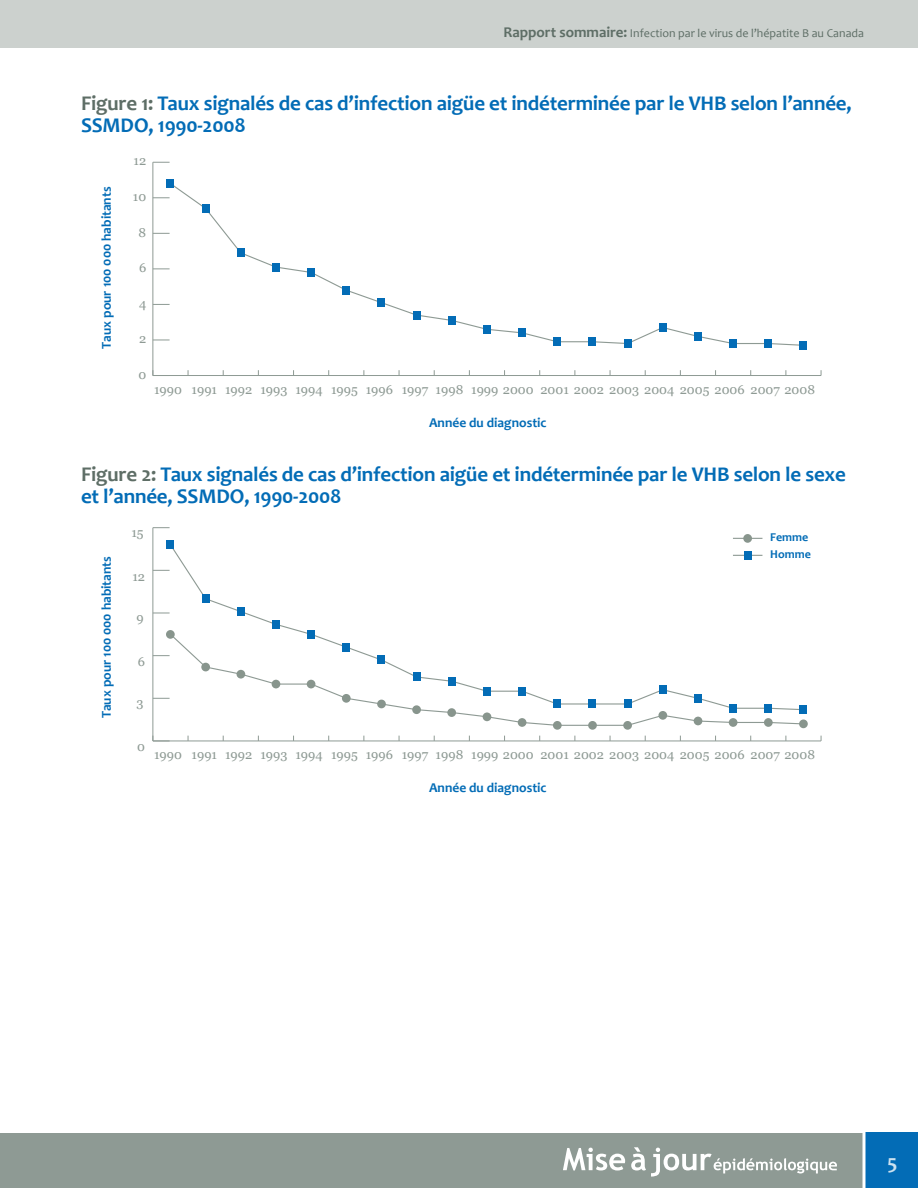
<style>
.page{position:relative;width:918px;height:1188px;background:#fff}
.page>*{position:absolute;margin:0;border:0;box-sizing:border-box;transform-origin:0 0}
.t1{font:700 21px/22.5px "Candara";letter-spacing:-.01em;color:#036cb6}
.t2{font:700 21px "Candara";color:#cde2f0}
.t3{font:700 13.5px "Candara";color:#036cb6}
.t4{font:12.9px "Georgia";color:#8e9a94}
.t5{font:12px "Candara";color:#5e6e66}
.t6{font:700 12px/17px "Candara";color:#036cb6}
.s1{font-weight:700;font-size:15px}
.s2{color:#5e6e66}
</style>
<div class="page">
<div style="left:0;top:1133px;width:864px;height:55px;background:#8e9a94"></div>
<div style="left:0;top:0;width:918px;height:47px;background:#ccd1ce"></div>
<div style="left:864px;top:1133px;width:54px;height:55px;background:#036cb6"></div>
<svg style="left:862px;top:1132px;width:4px;height:56px"></svg>
<svg style="left:563px;top:1147px;width:274px;height:30px"></svg>
<hr style="left:153px;top:375px;width:668px;height:1px;background:#8e9a94">
<hr style="left:153px;top:162px;width:1px;height:214px;background:#8e9a94">
<svg style="left:153px;top:162px;width:17px;height:1px"></svg>
<svg style="left:153px;top:182px;width:400px;height:161px"></svg>
<hr style="left:557px;top:341px;width:35px;height:1px;background:#8e9a94">
<svg style="left:596px;top:328px;width:133px;height:17px"></svg>
<hr style="left:733px;top:343px;width:35px;height:1px;background:#8e9a94">
<svg style="left:772px;top:342px;width:28px;height:4px"></svg>
<div style="left:167px;top:179px;width:7px;height:9px;background:#036cb6"></div>
<div style="left:202px;top:204px;width:7px;height:9px;background:#036cb6"></div>
<div style="left:237px;top:249px;width:8px;height:8px;background:#036cb6"></div>
<div style="left:272px;top:263px;width:8px;height:8px;background:#036cb6"></div>
<div style="left:307px;top:268px;width:8px;height:9px;background:#036cb6"></div>
<div style="left:342px;top:286px;width:8px;height:8px;background:#036cb6"></div>
<div style="left:378px;top:298px;width:7px;height:9px;background:#036cb6"></div>
<div style="left:413px;top:311px;width:7px;height:8px;background:#036cb6"></div>
<div style="left:448px;top:316px;width:8px;height:9px;background:#036cb6"></div>
<div style="left:483px;top:325px;width:8px;height:9px;background:#036cb6"></div>
<div style="left:518px;top:329px;width:8px;height:8px;background:#036cb6"></div>
<div style="left:553px;top:337px;width:8px;height:9px;background:#036cb6"></div>
<div style="left:589px;top:337px;width:7px;height:9px;background:#036cb6"></div>
<div style="left:624px;top:339px;width:7px;height:9px;background:#036cb6"></div>
<div style="left:659px;top:323px;width:8px;height:9px;background:#036cb6"></div>
<div style="left:694px;top:332px;width:8px;height:9px;background:#036cb6"></div>
<div style="left:729px;top:339px;width:8px;height:9px;background:#036cb6"></div>
<div style="left:764px;top:339px;width:8px;height:9px;background:#036cb6"></div>
<div style="left:800px;top:341px;width:7px;height:9px;background:#036cb6"></div>
<hr style="left:153px;top:741px;width:668px;height:1px;background:#8e9a94">
<hr style="left:153px;top:528px;width:1px;height:213px;background:#8e9a94">
<svg style="left:153px;top:736px;width:17px;height:6px"></svg>
<svg style="left:153px;top:527px;width:17px;height:1px"></svg>
<svg style="left:733px;top:538px;width:29px;height:1px"></svg>
<hr style="left:557px;top:725px;width:35px;height:1px;background:#8e9a94">
<hr style="left:592px;top:725px;width:36px;height:1px;background:#8e9a94">
<hr style="left:733px;top:722px;width:35px;height:1px;background:#8e9a94">
<svg style="left:773px;top:722px;width:26px;height:3px"></svg>
<svg style="left:733px;top:555px;width:29px;height:1px"></svg>
<svg style="left:153px;top:543px;width:406px;height:184px"></svg>
<hr style="left:557px;top:703px;width:35px;height:2px;background:#8e9a94">
<hr style="left:592px;top:703px;width:36px;height:2px;background:#8e9a94">
<svg style="left:626px;top:690px;width:105px;height:36px"></svg>
<hr style="left:733px;top:708px;width:35px;height:1px;background:#8e9a94">
<svg style="left:772px;top:707px;width:28px;height:4px"></svg>
<div style="left:744px;top:551px;width:8px;height:9px;background:#036cb6"></div>
<div style="left:167px;top:540px;width:7px;height:9px;background:#036cb6"></div>
<div style="left:202px;top:594px;width:7px;height:9px;background:#036cb6"></div>
<div style="left:237px;top:607px;width:8px;height:9px;background:#036cb6"></div>
<div style="left:272px;top:620px;width:8px;height:9px;background:#036cb6"></div>
<div style="left:307px;top:630px;width:8px;height:9px;background:#036cb6"></div>
<div style="left:342px;top:643px;width:8px;height:8px;background:#036cb6"></div>
<div style="left:378px;top:656px;width:7px;height:8px;background:#036cb6"></div>
<div style="left:413px;top:673px;width:7px;height:8px;background:#036cb6"></div>
<div style="left:448px;top:677px;width:8px;height:9px;background:#036cb6"></div>
<div style="left:483px;top:687px;width:8px;height:8px;background:#036cb6"></div>
<div style="left:518px;top:687px;width:8px;height:8px;background:#036cb6"></div>
<div style="left:553px;top:700px;width:8px;height:8px;background:#036cb6"></div>
<div style="left:589px;top:700px;width:7px;height:8px;background:#036cb6"></div>
<div style="left:624px;top:700px;width:7px;height:8px;background:#036cb6"></div>
<div style="left:659px;top:685px;width:8px;height:9px;background:#036cb6"></div>
<div style="left:694px;top:694px;width:8px;height:9px;background:#036cb6"></div>
<div style="left:729px;top:704px;width:8px;height:9px;background:#036cb6"></div>
<div style="left:764px;top:704px;width:8px;height:9px;background:#036cb6"></div>
<div style="left:800px;top:705px;width:7px;height:9px;background:#036cb6"></div>
<div style="left:743px;top:534px;width:9px;height:9px;background:#88958d;border-radius:50%"></div>
<div style="left:166px;top:630px;width:9px;height:9px;background:#88958d;border-radius:50%"></div>
<div style="left:201px;top:663px;width:9px;height:8px;background:#88958d;border-radius:50%"></div>
<div style="left:237px;top:670px;width:8px;height:9px;background:#88958d;border-radius:50%"></div>
<div style="left:272px;top:680px;width:8px;height:8px;background:#88958d;border-radius:50%"></div>
<div style="left:307px;top:680px;width:8px;height:8px;background:#88958d;border-radius:50%"></div>
<div style="left:342px;top:694px;width:9px;height:9px;background:#88958d;border-radius:50%"></div>
<div style="left:377px;top:700px;width:9px;height:8px;background:#88958d;border-radius:50%"></div>
<div style="left:412px;top:705px;width:9px;height:9px;background:#88958d;border-radius:50%"></div>
<div style="left:447px;top:708px;width:9px;height:9px;background:#88958d;border-radius:50%"></div>
<div style="left:483px;top:712px;width:8px;height:9px;background:#88958d;border-radius:50%"></div>
<div style="left:518px;top:718px;width:8px;height:9px;background:#88958d;border-radius:50%"></div>
<div style="left:553px;top:721px;width:9px;height:9px;background:#88958d;border-radius:50%"></div>
<div style="left:588px;top:721px;width:9px;height:9px;background:#88958d;border-radius:50%"></div>
<div style="left:623px;top:721px;width:9px;height:9px;background:#88958d;border-radius:50%"></div>
<div style="left:658px;top:711px;width:9px;height:9px;background:#88958d;border-radius:50%"></div>
<div style="left:694px;top:717px;width:8px;height:8px;background:#88958d;border-radius:50%"></div>
<div style="left:729px;top:718px;width:8px;height:9px;background:#88958d;border-radius:50%"></div>
<div style="left:764px;top:718px;width:9px;height:9px;background:#88958d;border-radius:50%"></div>
<div style="left:799px;top:719px;width:9px;height:9px;background:#88958d;border-radius:50%"></div>
<p class="t5" style="left:503px;top:26px;width:362px"><span class="s1">Rapport sommaire:</span> Infection par le virus de l’hépatite B au Canada</p>
<p class="t1" style="left:81px;top:92px;width:772px"><span class="s2">Figure 1:</span> Taux signalés de cas d’infection aigüe et indéterminée par le VHB selon l’année,<br>SSMDO, 1990-2008</p>
<p class="t3" style="left:98px;top:349px;width:164px;rotate:-90deg">Taux pour 100 000 habitants</p>
<p class="t4" style="left:134px;top:154px;width:14px">12</p>
<p class="t4" style="left:133px;top:189px;width:15px">10</p>
<p class="t4" style="left:139px;top:225px;width:9px">8</p>
<p class="t4" style="left:139px;top:260px;width:9px">6</p>
<p class="t4" style="left:139px;top:296px;width:9px">4</p>
<p class="t4" style="left:139px;top:331px;width:9px">2</p>
<p class="t4" style="left:138px;top:367px;width:9px">0</p>
<p class="t4" style="left:154px;top:382px;width:29px">1990</p>
<p class="t4" style="left:540px;top:382px;width:276px">2001 2002 2003 2004 2005 2006 2007 2008</p>
<p class="t4" style="left:436px;top:382px;width:29px">1998</p>
<p class="t4" style="left:366px;top:382px;width:29px">1996</p>
<p class="t4" style="left:192px;top:382px;width:27px">1991</p>
<p class="t4" style="left:225px;top:382px;width:29px">1992</p>
<p class="t4" style="left:260px;top:382px;width:29px">1993</p>
<p class="t4" style="left:295px;top:382px;width:29px">1994</p>
<p class="t4" style="left:331px;top:382px;width:28px">1995</p>
<p class="t4" style="left:402px;top:382px;width:28px">1997</p>
<p class="t4" style="left:471px;top:382px;width:64px">1999 2000</p>
<p class="t3" style="left:429px;top:414px;width:119px">Année du diagnostic</p>
<p class="t1" style="left:81px;top:463px;width:766px"><span class="s2">Figure 2:</span> Taux signalés de cas d’infection aigüe et indéterminée par le VHB selon le sexe et l’année, SSMDO, 1990-2008</p>
<p class="t3" style="left:98px;top:718px;width:164px;rotate:-90deg">Taux pour 100 000 habitants</p>
<p class="t4" style="left:131px;top:525px;width:14px">15</p>
<p class="t6" style="left:770px;top:529px;width:42px">Femme<br>Homme</p>
<p class="t4" style="left:132px;top:569px;width:14px">12</p>
<p class="t4" style="left:136px;top:610px;width:9px">9</p>
<p class="t4" style="left:138px;top:654px;width:9px">6</p>
<p class="t4" style="left:137px;top:695px;width:9px">3</p>
<p class="t4" style="left:137px;top:740px;width:9px">0</p>
<p class="t4" style="left:154px;top:748px;width:29px">1990</p>
<p class="t4" style="left:540px;top:748px;width:276px">2001 2002 2003 2004 2005 2006 2007 2008</p>
<p class="t4" style="left:436px;top:748px;width:29px">1998</p>
<p class="t4" style="left:366px;top:748px;width:29px">1996</p>
<p class="t4" style="left:192px;top:748px;width:27px">1991</p>
<p class="t4" style="left:225px;top:748px;width:29px">1992</p>
<p class="t4" style="left:260px;top:748px;width:29px">1993</p>
<p class="t4" style="left:295px;top:748px;width:29px">1994</p>
<p class="t4" style="left:331px;top:748px;width:28px">1995</p>
<p class="t4" style="left:402px;top:748px;width:28px">1997</p>
<p class="t4" style="left:471px;top:748px;width:64px">1999 2000</p>
<p class="t3" style="left:429px;top:780px;width:119px">Année du diagnostic</p>
<p class="t2" style="left:888px;top:1149px;width:11px">5</p>
</div>
